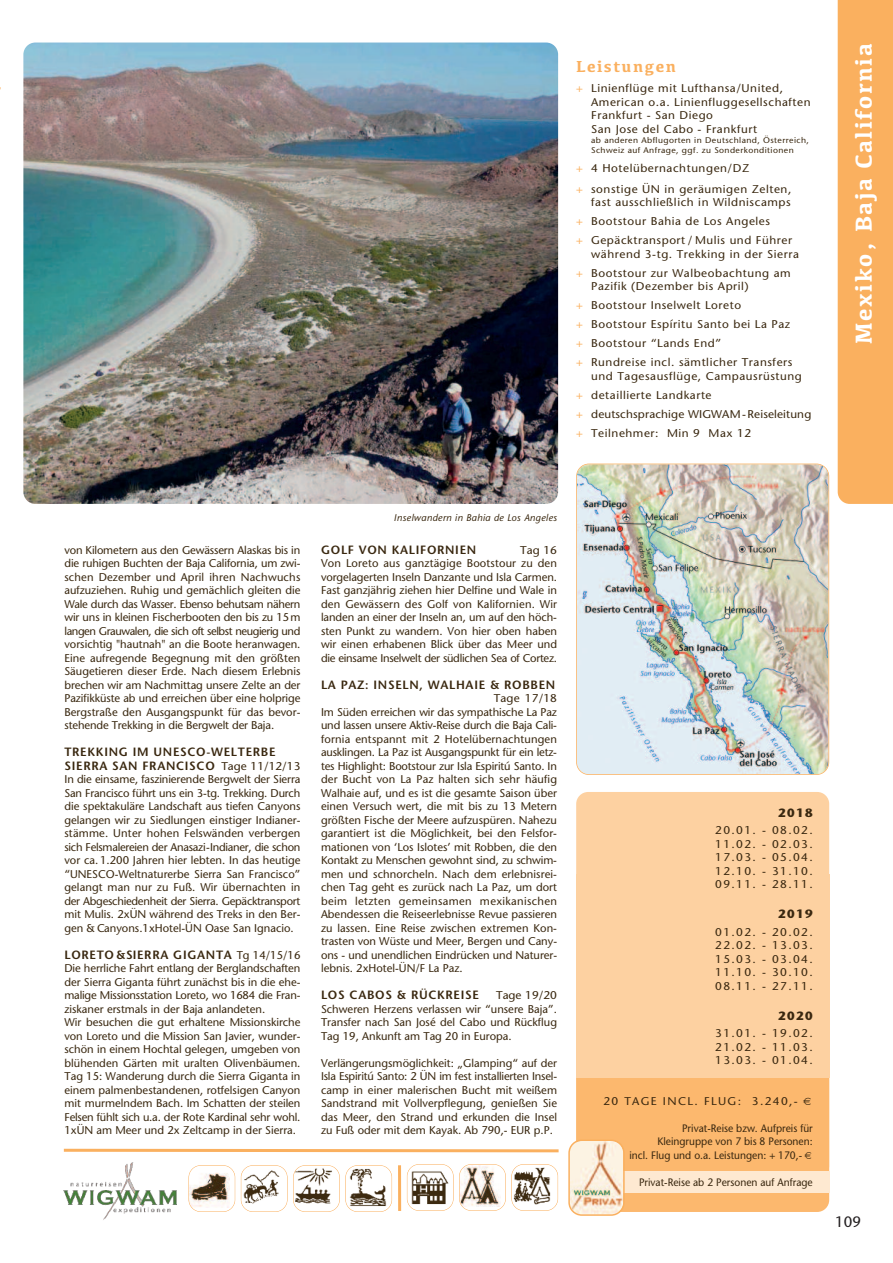
<style>
.page{position:relative;width:893px;height:1263px;background:#fff}
.page>*{position:absolute;margin:0;border:0;box-sizing:border-box;transform-origin:0 0}
.t1{font:700 24px "Kefa";letter-spacing:.065em;color:#fff}
.t2{font:700 16.5px "Kefa";letter-spacing:.095em;color:#fab05f}
.t3{font:15px "Stone Sans";color:#231f20}
.t4{font:600 12px/13.5px "Stone Sans";letter-spacing:.055em;color:#3a2810}
.t5{font:700 12px "Stone Sans";letter-spacing:.125em;color:#3a2810}
.t6{font:11.25px/13.5px "Stone Sans";color:#3a2810;text-align:justify}
.t7{font:11.25px/13.5px "Stone Sans";color:#3a2810;text-align:justify;scale:1.05 1}
.t8{font:11.25px/19px "Stone Sans";letter-spacing:.045em;color:#3a2810;scale:1.05 1}
.t9{font:11.25px "Stone Sans";letter-spacing:.115em;color:#3a2810;scale:1.05 1}
.t10{font:10.8px "Stone Sans";color:#3a2810;scale:.95 1}
.t11{font:italic 9.75px "Stone Sans";letter-spacing:.03em;color:#3a2810}
.t12{font:8.25px/9.8px "Stone Sans";letter-spacing:.045em;color:#3a2810;scale:1.05 1}
.s1{color:#fab05f}
.s2{font-weight:400;font-size:11.25px}
</style>
<div class="page">
<img style="left:411px;top:1171px;width:38px;height:34px">
<div style="left:407px;top:1164px;width:47px;height:47px;border:1px solid #fab05f;border-radius:12px"></div>
<img style="left:459px;top:1166px;width:41px;height:41px">
<div style="left:459px;top:1164px;width:47px;height:47px;border:1px solid #fab05f;border-radius:12px"></div>
<img style="left:513px;top:1166px;width:40px;height:41px">
<div style="left:511px;top:1164px;width:47px;height:47px;border:1px solid #fab05f;border-radius:12px"></div>
<img style="left:190px;top:1167px;width:40px;height:41px">
<div style="left:188px;top:1165px;width:47px;height:47px;border:1px solid #fab05f;border-radius:12px"></div>
<img style="left:241px;top:1167px;width:41px;height:41px">
<div style="left:241px;top:1165px;width:47px;height:47px;border:1px solid #fab05f;border-radius:12px"></div>
<img style="left:293px;top:1165px;width:41px;height:41px">
<div style="left:293px;top:1165px;width:47px;height:47px;border:1px solid #fab05f;border-radius:12px"></div>
<img style="left:347px;top:1167px;width:42px;height:41px">
<div style="left:345px;top:1165px;width:47px;height:47px;border:1px solid #fab05f;border-radius:12px"></div>
<img style="left:64px;top:1163px;width:112px;height:57px">
<hr style="left:398px;top:1165px;width:3px;height:46px;background:#fab05f">
<svg style="left:63px;top:1148px;width:496px;height:5px"></svg>
<img style="left:23px;top:43px;width:535px;height:461px;border-radius:12px">
<img style="left:577px;top:464px;width:251px;height:310px;border-radius:12px">
<div style="left:576px;top:464px;width:253px;height:311px;border:2px solid #fab05f;border-radius:13px"></div>
<div style="left:576px;top:792px;width:253px;height:386px;background:#fdd1a1;border-radius:12px"></div>
<div style="left:576px;top:1008px;width:253px;height:204px;background:#fcb86e;border-radius:12px"></div>
<div style="left:576px;top:1171px;width:253px;height:21px;background:#fee9d1"></div>
<div style="left:576px;top:874px;width:253px;height:203px;background:#fdd1a1"></div>
<svg style="left:568px;top:1139px;width:57px;height:77px"></svg>
<div style="left:838px;top:0;width:55px;height:504px;background:#fab05f"></div>
<h2 class="t2" style="left:576px;top:57px;width:101px">Leistungen</h2>
<p class="t8" style="left:591px;top:83px;width:211px;line-height:13.5px;text-indent:-15px"><span class="s1">+</span> Linienflüge mit Lufthansa/United,<br>American o.a. Linienfluggesellschaften<br>Frankfurt - San Diego<br>San Jose del Cabo - Frankfurt</p>
<p class="t12" style="left:591px;top:136px;width:209px">ab anderen Abflugorten in Deutschland, Österreich,<br>Schweiz auf Anfrage, ggf. zu Sonderkonditionen</p>
<p class="t8" style="left:576px;top:160px;width:207px;line-height:20.2px"><span class="s1">+</span> 4 Hotelübernachtungen/DZ<br><span class="s1">+</span> sonstige ÜN in geräumigen Zelten,</p>
<p class="t8" style="left:576px;top:194px;width:207px;text-indent:15px">fast ausschließlich in Wildniscamps <span class="s1">+</span> Bootstour Bahia de Los Angeles<br><span class="s1">+</span> Gepäcktransport / Mulis und Führer</p>
<p class="t8" style="left:576px;top:245px;width:214px;text-indent:15px">während 3-tg. Trekking in der Sierra <span class="s1">+</span> Bootstour zur Walbeobachtung am</p>
<p class="t8" style="left:576px;top:278px;width:207px;text-indent:15px">Pazifik (Dezember bis April)<br><span class="s1">+</span> Bootstour Inselwelt Loreto<br><span class="s1">+</span> Bootstour Espíritu Santo bei La Paz <span class="s1">+</span> Bootstour “Lands End”<br><span class="s1">+</span> Rundreise incl. sämtlicher Transfers</p>
<p class="t8" style="left:576px;top:368px;width:225px;text-indent:15px">und Tagesausflüge, Campausrüstung <span class="s1">+</span> detaillierte Landkarte<br><span class="s1">+</span> deutschsprachige WIGWAM-Reiseleitung <span class="s1">+</span> Teilnehmer: Min 9 Max 12</p>
<h1 class="t1" style="left:850px;top:344px;width:302px;rotate:-90deg">Mexiko, Baja California</h1>
<p class="t6" style="left:64px;top:544px;width:237px">von Kilometern aus den Gewässern Alaskas bis in die ruhigen Buchten der Baja California, um zwi&shy;schen Dezember und April ihren Nachwuchs aufzuziehen. Ruhig und gemächlich gleiten die Wale durch das Wasser. Ebenso behutsam nähern wir uns in kleinen Fischerbooten den bis zu 15m langen Grauwalen, die sich oft selbst neugierig und vorsichtig "hautnah" an die Boote heranwagen.<br>Eine aufregende Begegnung mit den größten Säugetieren dieser Erde. Nach diesem Erlebnis brechen wir am Nachmittag unsere Zelte an der Pazifikküste ab und erreichen über eine holprige Bergstraße den Ausgangspunkt für das bevor&shy;stehende Trekking in die Bergwelt der Baja.</p>
<p class="t4" style="left:64px;top:746px;width:237px">TREKKING IM UNESCO-WELTERBE<br>SIERRA SAN FRANCISCO <span class="s2">Tage 11/12/13</span></p>
<p class="t6" style="left:64px;top:774px;width:238px">In die einsame, faszinierende Bergwelt der Sierra San Francisco führt uns ein 3-tg. Trekking. Durch die spektakuläre Landschaft aus tiefen Canyons gelangen wir zu Siedlungen einstiger Indianer&shy;stämme. Unter hohen Felswänden verbergen sich Felsmalereien der Anasazi-Indianer, die schon vor ca. 1.200 Jahren hier lebten. In das heutige “UNESCO-Weltnaturerbe Sierra San Francisco” gelangt man nur zu Fuß. Wir übernachten in der Abgeschiedenheit der Sierra. Gepäcktransport mit Mulis. 2xÜN während des Treks in den Ber&shy;gen &amp; Canyons.1xHotel-ÜN Oase San Ignacio.</p>
<p class="t4" style="left:64px;top:949px;width:237px">LORETO &amp;SIERRA GIGANTA <span class="s2">Tg 14/15/16</span></p>
<p class="t6" style="left:64px;top:963px;width:238px;text-align:left">Die herrliche Fahrt entlang der Berglandschaften der Sierra Giganta führt zunächst bis in die ehe&shy;malige Missionsstation Loreto, wo 1684 die Fran&shy;ziskaner erstmals in der Baja anlandeten.<br>Wir besuchen die gut erhaltene Missionskirche von Loreto und die Mission San Javier, wunder&shy;schön in einem Hochtal gelegen, umgeben von blühenden Gärten mit uralten Olivenbäumen.<br>Tag 15: Wanderung durch die Sierra Giganta in einem palmenbestandenen, rotfelsigen Canyon mit murmelndem Bach. Im Schatten der steilen Felsen fühlt sich u.a. der Rote Kardinal sehr wohl.<br>1xÜN am Meer und 2x Zeltcamp in der Sierra.</p>
<p class="t11" style="left:394px;top:513px;width:165px">Inselwandern in Bahia de Los Angeles</p>
<p class="t4" style="left:321px;top:544px;width:157px">GOLF VON KALIFORNIEN</p>
<p class="t7" style="left:321px;top:544px;width:226px;text-indent:199px">Tag 16<br>Von Loreto aus ganztägige Bootstour zu den vorgelagerten Inseln Danzante und Isla Carmen.<br>Fast ganzjährig ziehen hier Delfine und Wale in den Gewässern des Golf von Kalifornien. Wir landen an einer der Inseln an, um auf den höch&shy;sten Punkt zu wandern. Von hier oben haben wir einen erhabenen Blick über das Meer und die einsame Inselwelt der südlichen Sea of Cortez.</p>
<p class="t4" style="left:321px;top:679px;width:236px">LA PAZ: INSELN, WALHAIE &amp; ROBBEN</p>
<p class="t7" style="left:321px;top:693px;width:226px;text-indent:173px">Tage 17/18<br>Im Süden erreichen wir das sympathische La Paz und lassen unsere Aktiv-Reise durch die Baja Cali&shy;fornia entspannt mit 2 Hotelübernachtungen ausklingen. La Paz ist Ausgangspunkt für ein letz&shy;tes Highlight: Bootstour zur Isla Espiritú Santo. In der Bucht von La Paz halten sich sehr häufig Walhaie auf, und es ist die gesamte Saison über einen Versuch wert, die mit bis zu 13 Metern größten Fische der Meere aufzuspüren. Nahezu garantiert ist die Möglichkeit, bei den Felsfor&shy;mationen von ‘Los Islotes’ mit Robben, die den Kontakt zu Menschen gewohnt sind, zu schwim&shy;men und schnorcheln. Nach dem erlebnisrei&shy;chen Tag geht es zurück nach La Paz, um dort beim letzten gemeinsamen mexikanischen Abendessen die Reiseerlebnisse Revue passieren zu lassen. Eine Reise zwischen extremen Kon&shy;trasten von Wüste und Meer, Bergen und Cany&shy;ons - und unendlichen Eindrücken und Naturer&shy;lebnis. 2xHotel-ÜN/F La Paz.</p>
<p class="t4" style="left:321px;top:989px;width:160px">LOS CABOS &amp; RÜCKREISE</p>
<p class="t7" style="left:321px;top:990px;width:226px;text-indent:175px">Tage 19/20<br>Schweren Herzens verlassen wir “unsere Baja”.<br>Transfer nach San José del Cabo und Rückflug Tag 19, Ankunft am Tag 20 in Europa.</p>
<p class="t6" style="left:321px;top:1057px;width:238px">Verlängerungsmöglichkeit: „Glamping“ auf der Isla Espiritú Santo: 2 ÜN im fest installierten Insel&shy;camp in einer malerischen Bucht mit weißem Sandstrand mit Vollverpflegung, genießen Sie das Meer, den Strand und erkunden die Insel zu Fuß oder mit dem Kayak. Ab 790,- EUR p.P.</p>
<p class="t5" style="left:778px;top:808px;width:36px">2018</p>
<p class="t7" style="left:715px;top:825px;width:94px">20.01. - 08.02.<br>11.02. - 02.03.<br>17.03. - 05.04.<br>12.10. - 31.10.<br>09.11. - 28.11.</p>
<p class="t5" style="left:778px;top:909px;width:36px">2019</p>
<p class="t7" style="left:715px;top:926px;width:94px">01.02. - 20.02.<br>22.02. - 13.03.<br>15.03. - 03.04.<br>11.10. - 30.10.<br>08.11. - 27.11.</p>
<p class="t5" style="left:778px;top:1011px;width:36px">2020</p>
<p class="t7" style="left:715px;top:1028px;width:94px">31.01. - 19.02.<br>21.02. - 11.03.<br>13.03. - 01.04.</p>
<p class="t9" style="left:603px;top:1096px;width:187px">20 TAGE INCL. FLUG: 3.240,-</p>
<p class="t10" style="left:682px;top:1124px;width:139px">Privat-Reise bzw. Aufpreis für</p>
<p class="t10" style="left:657px;top:1137px;width:165px">Kleingruppe von 7 bis 8 Personen:</p>
<p class="t10" style="left:629px;top:1151px;width:183px">incl. Flug und o.a. Leistungen: + 170,-</p>
<p class="t10" style="left:639px;top:1178px;width:184px">Privat-Reise ab 2 Personen auf Anfrage</p>
<h3 class="t3" style="left:835px;top:1216px;width:27px">109</h3>
</div>
